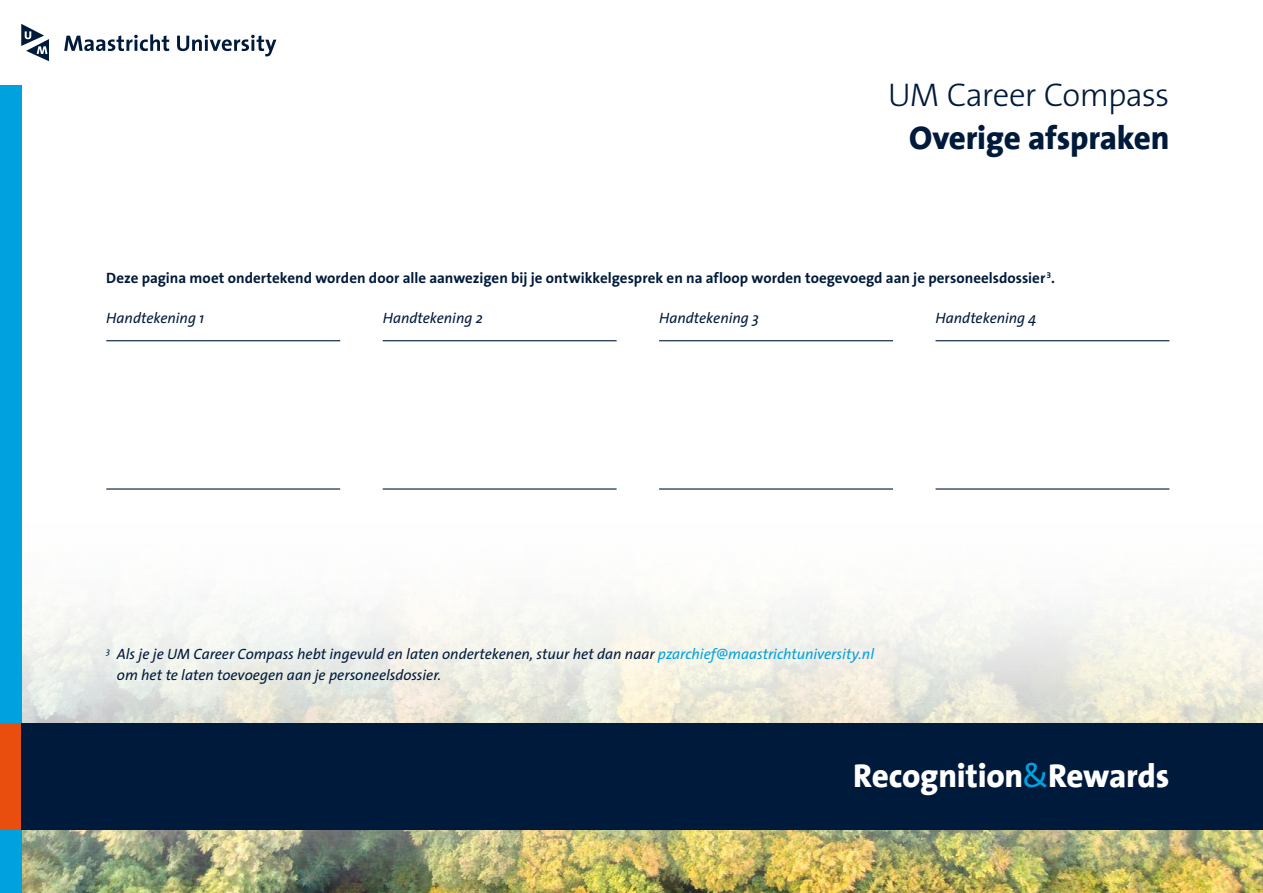
<style>
.page{position:relative;width:1263px;height:893px;background:#fff}
.page>*{position:absolute;margin:0;border:0;box-sizing:border-box;transform-origin:0 0}
.t1{font:800 33px "The Sans";letter-spacing:-.01em;color:#fff}
.t2{font:800 33px "The Sans";letter-spacing:-.01em;color:#001a3b}
.t3{font:300 33px "The Sans B3";letter-spacing:-.025em;color:#001a3b}
.t4{font:italic 15px/21.3px "The Sans";letter-spacing:-.005em;color:#001a3b}
.t5{font:700 15px "The Sans B7";color:#001a3b}
.s1{color:#00a1df}
.s2{font-family:"The Sans B5 Plain";font-weight:400;color:#00a1df}
</style>
<div class="page">
<img style="left:21px;top:85px;width:1242px;height:808px">
<svg style="left:64px;top:34px;width:105px;height:17px"></svg>
<svg style="left:177px;top:35px;width:99px;height:21px"></svg>
<svg style="left:21px;top:24px;width:28px;height:37px"></svg>
<div style="left:0;top:85px;width:21px;height:808px;background:#00a1df"></div>
<div style="left:0;top:723px;width:21px;height:106px;background:#e94e0f"></div>
<div style="left:21px;top:723px;width:1242px;height:106px;background:#001a3b"></div>
<hr style="left:106px;top:340px;width:234px;height:1px;background:#001a3b">
<hr style="left:106px;top:488px;width:234px;height:2px;background:#001a3b">
<hr style="left:383px;top:340px;width:234px;height:1px;background:#001a3b">
<hr style="left:383px;top:488px;width:234px;height:2px;background:#001a3b">
<hr style="left:659px;top:340px;width:234px;height:1px;background:#001a3b">
<hr style="left:659px;top:488px;width:234px;height:2px;background:#001a3b">
<hr style="left:935px;top:340px;width:234px;height:1px;background:#001a3b">
<hr style="left:935px;top:488px;width:234px;height:2px;background:#001a3b">
<h1 class="t3" style="left:888px;top:78px;width:283px">UM Career Compass</h1>
<h1 class="t2" style="left:909px;top:110px;width:262px">Overige afspraken</h1>
<p class="t5" style="left:106px;top:270px;width:950px">Deze pagina moet ondertekend worden door alle aanwezigen bij je ontwikkelgesprek en na afloop worden toegevoegd aan je personeelsdossier <sup>3</sup>.</p>
<p class="t4" style="left:106px;top:307px;width:99px">Handtekening 1</p>
<p class="t4" style="left:383px;top:307px;width:102px">Handtekening 2</p>
<p class="t4" style="left:659px;top:307px;width:101px">Handtekening 3</p>
<p class="t4" style="left:935px;top:307px;width:103px">Handtekening 4</p>
<p class="t4" style="left:117px;top:643px;width:759px;text-indent:-11px"><sup>3</sup> Als je je UM Career Compass hebt ingevuld en laten ondertekenen, stuur het dan naar <span class="s1">pzarchief@maastrichtuniversity.nl </span>om het te laten toevoegen aan je personeelsdossier.</p>
<h1 class="t1" style="left:853px;top:748px;width:318px">Recognition<span class="s2">&amp;</span>Rewards</h1>
</div>
